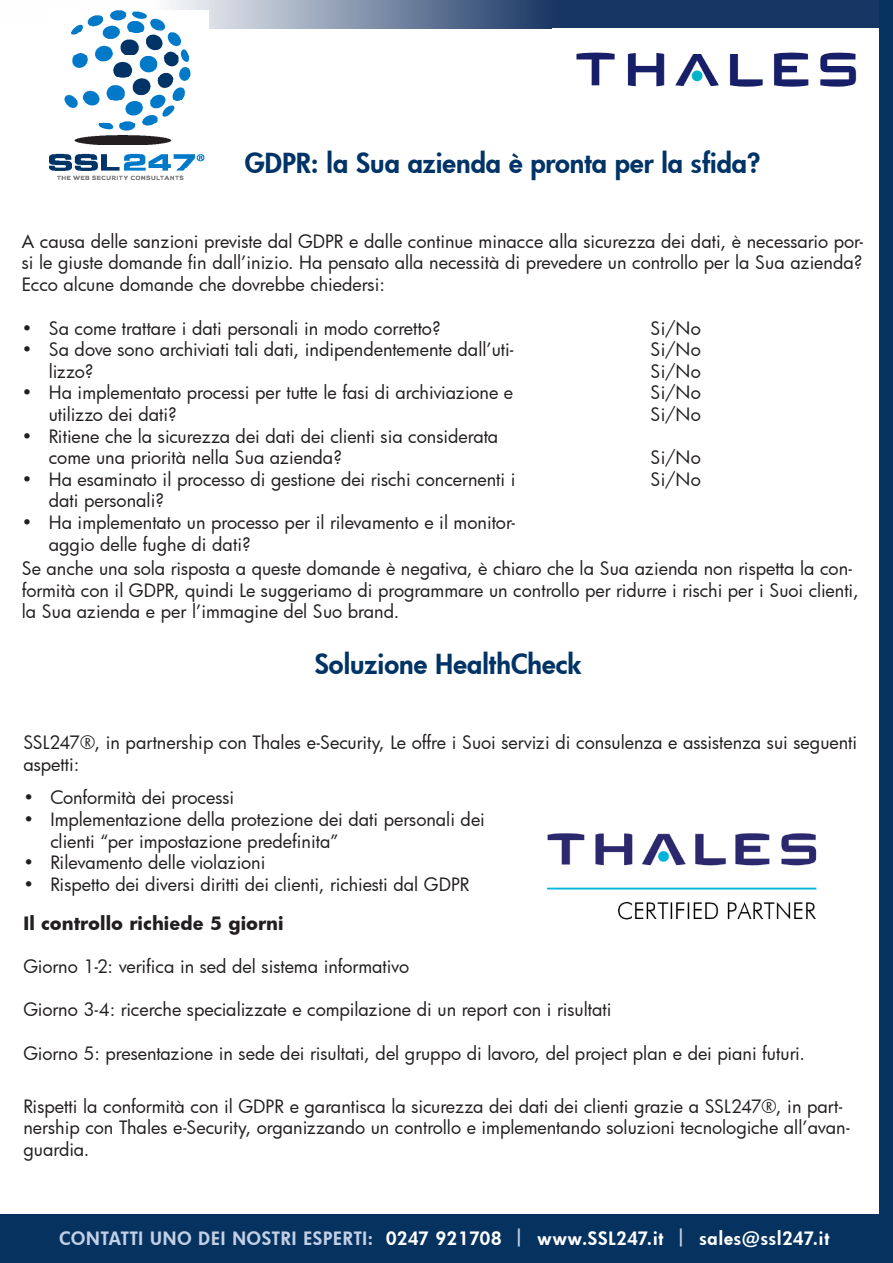
<style>
.page{position:relative;width:893px;height:1263px;background:#fff}
.page>*{position:absolute;margin:0;border:0;box-sizing:border-box;transform-origin:0 0}
.t1{font:800 27px "Futura";color:#036}
.t2{font:18px/21.6px "Futura";color:#231f20}
.t3{font:800 18px "Futura";letter-spacing:.05em;color:#fff}
.t4{font:700 18px "Futura";color:#231f20}
.s1{color:#c1d0e6}
</style>
<div class="page">
<svg style="left:169px;top:0;width:711px;height:29px;background:#51688a"></svg>
<img style="left:576px;top:29px;width:304px;height:81px">
<img style="left:547px;top:833px;width:270px;height:87px">
<div style="left:880px;top:0;width:13px;height:1263px;background:#06325f"></div>
<div style="left:0;top:1214px;width:893px;height:48px;background:#06325f"></div>
<img style="left:50px;top:10px;width:159px;height:170px">
<p class="t1" style="left:245px;top:144px;width:517px">GDPR: la Sua azienda è pronta per la sfida?</p>
<p class="t2" style="left:22px;top:230px;width:843px">A causa delle sanzioni previste dal GDPR e dalle continue minacce alla sicurezza dei dati, è necessario por&shy;si le giuste domande fin dall’inizio. Ha pensato alla necessità di prevedere un controllo per la Sua azienda?</p>
<p class="t2" style="left:22px;top:273px;width:365px">Ecco alcune domande che dovrebbe chiedersi:</p>
<p class="t2" style="left:22px;top:317px;width:421px">• Sa come trattare i dati personali in modo corretto?</p>
<p class="t2" style="left:49px;top:338px;width:466px;text-indent:-27px">• Sa dove sono archiviati tali dati, indipendentemente dall’uti&shy;lizzo?</p>
<p class="t2" style="left:49px;top:382px;width:466px;text-indent:-27px">• Ha implementato processi per tutte le fasi di archiviazione e utilizzo dei dati?</p>
<p class="t2" style="left:49px;top:425px;width:451px;text-indent:-27px">• Ritiene che la sicurezza dei dati dei clienti sia considerata come una priorità nella Sua azienda?</p>
<p class="t2" style="left:49px;top:468px;width:468px;text-indent:-27px">• Ha esaminato il processo di gestione dei rischi concernenti i dati personali?</p>
<p class="t2" style="left:49px;top:511px;width:468px;text-indent:-27px">• Ha implementato un processo per il rilevamento e il monitor&shy;aggio delle fughe di dati?</p>
<p class="t2" style="left:22px;top:557px;width:839px">Se anche una sola risposta a queste domande è negativa, è chiaro che la Sua azienda non rispetta la con&shy;formità con il GDPR, quindi Le suggeriamo di programmare un controllo per ridurre i rischi per i Suoi clienti, la Sua azienda e per l’immagine del Suo brand.</p>
<p class="t2" style="left:651px;top:317px;width:52px">Si/No</p>
<p class="t2" style="left:651px;top:338px;width:52px">Si/No</p>
<p class="t2" style="left:651px;top:360px;width:52px">Si/No</p>
<p class="t2" style="left:651px;top:382px;width:52px">Si/No</p>
<p class="t2" style="left:651px;top:403px;width:52px">Si/No</p>
<p class="t2" style="left:651px;top:446px;width:52px">Si/No</p>
<p class="t2" style="left:651px;top:468px;width:52px">Si/No</p>
<p class="t1" style="left:315px;top:646px;width:268px">Soluzione HealthCheck</p>
<p class="t2" style="left:23px;top:731px;width:835px">SSL247®, in partnership con Thales e-Security, Le offre i Suoi servizi di consulenza e assistenza sui seguenti aspetti:</p>
<p class="t2" style="left:23px;top:787px;width:212px">• Conformità dei processi</p>
<p class="t2" style="left:50px;top:808px;width:436px;text-indent:-27px">• Implementazione della protezione dei dati personali dei clienti “per impostazione predefinita”</p>
<p class="t2" style="left:23px;top:851px;width:244px">• Rilevamento delle violazioni</p>
<p class="t2" style="left:23px;top:873px;width:448px">• Rispetto dei diversi diritti dei clienti, richiesti dal GDPR</p>
<p class="t4" style="left:23px;top:910px;width:262px">Il controllo richiede 5 giorni</p>
<p class="t2" style="left:23px;top:955px;width:387px">Giorno 1-2: verifica in sed del sistema informativo</p>
<p class="t2" style="left:23px;top:998px;width:590px">Giorno 3-4: ricerche specializzate e compilazione di un report con i risultati</p>
<p class="t2" style="left:23px;top:1042px;width:783px">Giorno 5: presentazione in sede dei risultati, del gruppo di lavoro, del project plan e dei piani futuri.</p>
<p class="t2" style="left:23px;top:1095px;width:828px">Rispetti la conformità con il GDPR e garantisca la sicurezza dei dati dei clienti grazie a SSL247®, in part&shy;nership con Thales e-Security, organizzando un controllo e implementando soluzioni tecnologiche all’avan&shy;guardia.</p>
<p class="t3" style="left:59px;top:1226px;width:771px"><span class="s1">CONTATTI UNO DEI NOSTRI ESPERTI:</span> 0247 921708 <sup>|</sup> www.SSL247.it <sup>|</sup> sales@ssl247.it</p>
</div>
